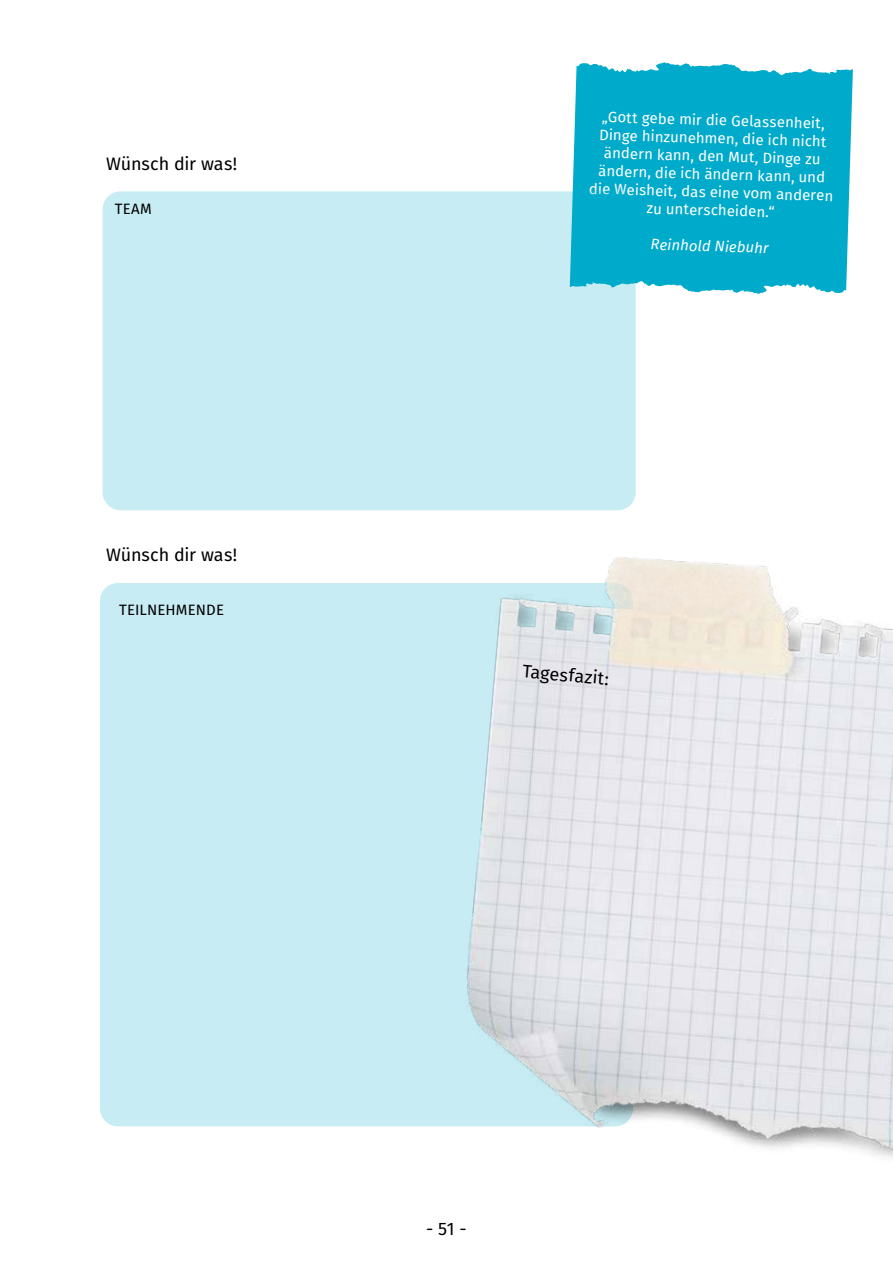
<style>
.page{position:relative;width:893px;height:1263px;background:#fff}
.page>*{position:absolute;margin:0;border:0;box-sizing:border-box;transform-origin:0 0}
.t1{font:18px "Fira Sans";letter-spacing:-.005em;color:#000}
.t2{font:15px/18px "Fira Sans";color:#fff;text-align:center}
.t3{font:15px "Fira Sans";letter-spacing:.005em;color:#000}
.t4{font:italic 15px "Fira Sans";color:#fff}
</style>
<div class="page">
<div style="left:100px;top:583px;width:533px;height:543px;background:#c7ecf3;border-radius:18px"></div>
<svg style="left:572px;top:62px;width:281px;height:232px;background:#12b0cd"></svg>
<div style="left:103px;top:191px;width:533px;height:319px;background:#c7ecf3;border-radius:18px"></div>
<img style="left:354px;top:488px;width:539px;height:669px">
<p class="t1" style="left:106px;top:150px;width:132px">Wünsch dir was!</p>
<p class="t3" style="left:115px;top:197px;width:39px">TEAM</p>
<p class="t1" style="left:106px;top:541px;width:132px">Wünsch dir was!</p>
<p class="t3" style="left:119px;top:599px;width:106px">TEILNEHMENDE</p>
<p class="t2" style="left:592px;top:106px;width:246px;rotate:2deg">„Gott gebe mir die Gelassenheit,<br>Dinge hinzunehmen, die ich nicht ändern kann, den Mut, Dinge zu ändern, die ich ändern kann, und die Weisheit, das eine vom anderen zu unterscheiden.“</p>
<p class="t4" style="left:651px;top:233px;width:120px;rotate:2deg">Reinhold Niebuhr</p>
<p class="t1" style="left:524px;top:658px;width:88px;rotate:5deg">Tagesfazit:</p>
<p class="t1" style="left:426px;top:1215px;width:42px">- 51 -</p>
</div>
